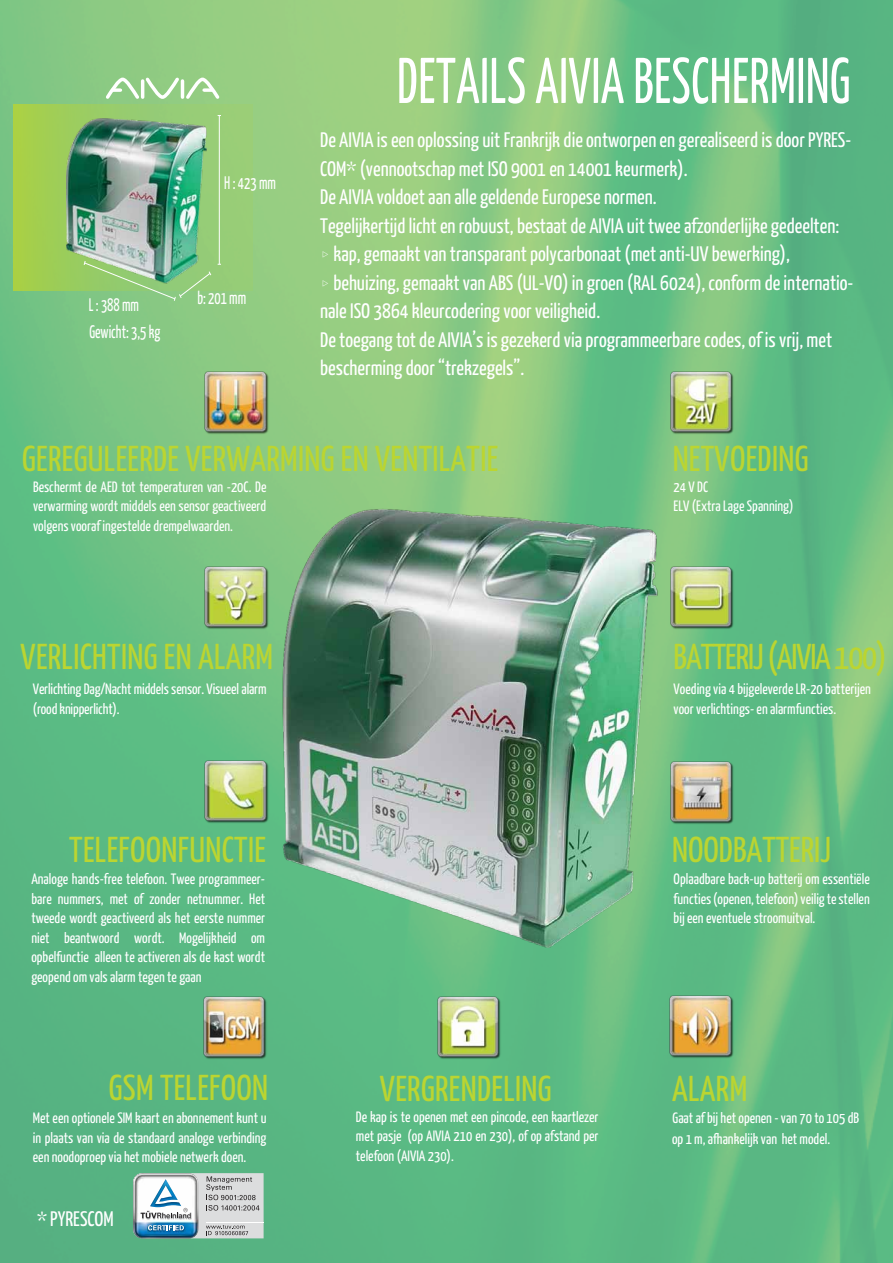
<style>
.page{position:relative;width:893px;height:1263px;background:#fff}
.page>*{position:absolute;margin:0;border:0;box-sizing:border-box;transform-origin:0 0}
.t1{font:64.5px "Yanone Kaffeesatz";letter-spacing:.01em;color:#fff;scale:.82 1}
.t2{font:36px "Yanone Kaffeesatz";letter-spacing:.01em;color:#bbd531}
.t3{font:36px "Yanone Kaffeesatz";letter-spacing:-.03em;color:#bbd531}
.t4{font:21px "Yanone Kaffeesatz";color:#fff}
.t5{font:18.15px "Yanone Kaffeesatz";color:#fff;scale:.82 1}
.t6{font:15px/19.5px "Yanone Kaffeesatz";color:#fff;text-align:justify}
</style>
<div class="page">
<img style="left:0;top:0;width:893px;height:1263px">
<div style="left:13px;top:104px;width:239px;height:187px;background:linear-gradient(to right,#a1ce50,#94cc83)"></div>
<hr style="left:219px;top:116px;width:1px;height:148px;background:#fff">
<svg style="left:83px;top:287px;width:129px;height:15px"></svg>
<svg style="left:106px;top:75px;width:113px;height:25px"></svg>
<img style="left:269px;top:502px;width:391px;height:445px">
<img style="left:53px;top:109px;width:162px;height:178px">
<img style="left:203px;top:370px;width:66px;height:65px">
<img style="left:668px;top:370px;width:67px;height:65px">
<img style="left:203px;top:565px;width:66px;height:65px">
<img style="left:668px;top:565px;width:67px;height:65px">
<img style="left:203px;top:758px;width:66px;height:65px">
<img style="left:668px;top:759px;width:67px;height:65px">
<img style="left:201px;top:995px;width:67px;height:65px">
<img style="left:435px;top:995px;width:67px;height:65px">
<img style="left:668px;top:994px;width:66px;height:65px">
<svg style="left:133px;top:1173px;width:131px;height:65px"></svg>
<div style="left:0;top:741px;width:73px;height:425px;background:#57b582"></div>
<svg style="left:323px;top:251px;width:5px;height:7px"></svg>
<svg style="left:323px;top:280px;width:5px;height:6px"></svg>
<p class="t5" style="left:224px;top:172px;width:64px">H : 423 mm</p>
<p class="t5" style="left:89px;top:294px;width:63px">L : 388 mm</p>
<p class="t5" style="left:89px;top:320px;width:88px">Gewicht: 3,5 kg</p>
<p class="t5" style="left:197px;top:287px;width:61px">b: 201 mm</p>
<h1 class="t1" style="left:397px;top:41px;width:554px">DETAILS AIVIA BESCHERMING</h1>
<h3 class="t4" style="left:320px;top:127px;width:533px">De AIVIA is een oplossing uit Frankrijk die ontworpen en gerealiseerd is door PYRES-</h3>
<h3 class="t4" style="left:320px;top:156px;width:369px">COM* (vennootschap met ISO 9001 en 14001 keurmerk).</h3>
<h3 class="t4" style="left:320px;top:184px;width:338px">De AIVIA voldoet aan alle geldende Europese normen.</h3>
<h3 class="t4" style="left:320px;top:213px;width:520px">Tegelijkertijd licht en robuust, bestaat de AIVIA uit twee afzonderlijke gedeelten:</h3>
<h3 class="t4" style="left:333px;top:241px;width:458px">kap, gemaakt van transparant polycarbonaat (met anti-UV bewerking),</h3>
<h3 class="t4" style="left:333px;top:270px;width:521px">behuizing, gemaakt van ABS (UL-VO) in groen (RAL 6024), conform de internatio-</h3>
<h3 class="t4" style="left:320px;top:298px;width:282px">nale ISO 3864 kleurcodering voor veiligheid.</h3>
<h3 class="t4" style="left:320px;top:327px;width:513px">De toegang tot de AIVIA’s is gezekerd via programmeerbare codes, of is vrij, met</h3>
<h3 class="t4" style="left:320px;top:355px;width:205px">bescherming door “trekzegels”.</h3>
<h2 class="t2" style="left:22px;top:436px;width:478px">GEREGULEERDE VERWARMING EN VENTILATIE</h2>
<p class="t6" style="left:33px;top:476px;width:235px">Beschermt de AED tot temperaturen van -20C. De verwarming wordt middels een sensor geactiveerd volgens vooraf ingestelde drempelwaarden.</p>
<h2 class="t2" style="left:673px;top:436px;width:137px">NETVOEDING</h2>
<p class="t6" style="left:674px;top:476px;width:121px">24 V DC<br>ELV (Extra Lage Spanning)</p>
<h2 class="t2" style="left:21px;top:635px;width:254px">VERLICHTING EN ALARM</h2>
<h2 class="t3" style="left:674px;top:635px;width:214px">BATTERIJ (AIVIA 100)</h2>
<p class="t6" style="left:33px;top:679px;width:235px">Verlichting Dag/Nacht middels sensor. Visueel alarm (rood knipperlicht).</p>
<p class="t6" style="left:674px;top:679px;width:199px">Voeding via 4 bijgeleverde LR-20 batterijen voor verlichtings- en alarmfuncties.</p>
<h2 class="t2" style="left:69px;top:827px;width:198px">TELEFOONFUNCTIE</h2>
<h2 class="t2" style="left:672px;top:828px;width:161px">NOODBATTERIJ</h2>
<p class="t6" style="left:31px;top:869px;width:235px">Analoge hands-free telefoon. Twee programmeer&shy;bare nummers, met of zonder netnummer. Het tweede wordt geactiveerd als het eerste nummer niet beantwoord wordt. Mogelijkheid om opbelfunctie alleen te activeren als de kast wordt geopend om vals alarm tegen te gaan</p>
<p class="t6" style="left:674px;top:869px;width:198px">Oplaadbare back-up batterij om essentiële functies (openen, telefoon) veilig te stellen bij een eventuele stroomuitval.</p>
<h2 class="t2" style="left:109px;top:1065px;width:161px">GSM TELEFOON</h2>
<h2 class="t2" style="left:380px;top:1067px;width:173px">VERGRENDELING</h2>
<h2 class="t2" style="left:672px;top:1067px;width:77px">ALARM</h2>
<p class="t6" style="left:33px;top:1108px;width:235px">Met een optionele SIM kaart en abonnement kunt u in plaats van via de standaard analoge verbinding een noodoproep via het mobiele netwerk doen.</p>
<p class="t6" style="left:356px;top:1106px;width:244px">De kap is te openen met een pincode, een kaartlezer met pasje (op AIVIA 210 en 230), of op afstand per telefoon (AIVIA 230).</p>
<p class="t6" style="left:672px;top:1106px;width:189px;line-height:21px">Gaat af bij het openen - van 70 to 105 dB op 1 m, afhankelijk van het model.</p>
<h3 class="t4" style="left:37px;top:1206px;width:78px">* PYRESCOM</h3>
</div>
